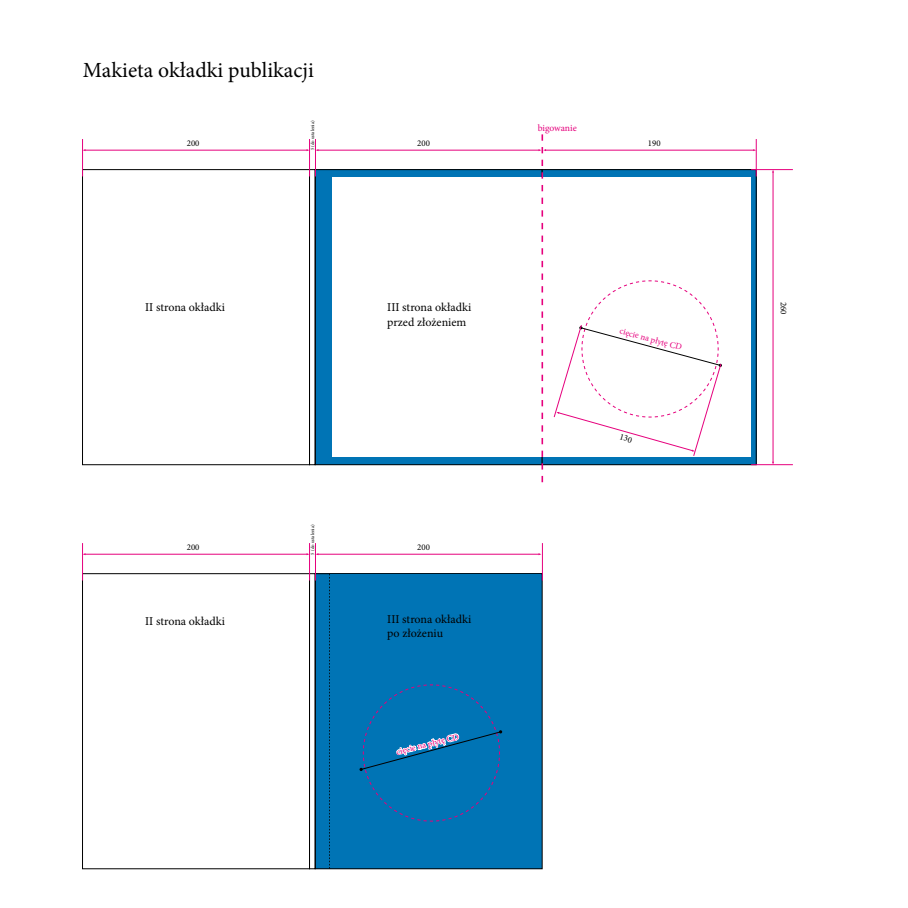
<style>
.page{position:relative;width:908px;height:908px;background:#fff}
.page>*{position:absolute;margin:0;border:0;box-sizing:border-box;transform-origin:0 0}
.t1{font:21.6px "Minion Pro";color:#000}
.t2{font:12px/14.4px "Minion Pro";color:#000}
.t3{font:9.6px "Minion Pro";letter-spacing:-.005em;color:#e6007d}
.t4{font:8.8px "Minion Pro";color:#e6007d}
.t5{font:8.8px "Minion Pro";color:#000}
.t6{font:4.8px "Minion Pro";color:#000}
</style>
<div class="page">
<div style="left:82px;top:169px;width:228px;height:296px;border:1px solid #000"></div>
<div style="left:82px;top:573px;width:228px;height:295px;border:1px solid #000"></div>
<div style="left:315px;top:169px;width:227px;height:295px;background:#0074b5"></div>
<div style="left:315px;top:573px;width:227px;height:295px;background:#0074b5"></div>
<div style="left:314px;top:573px;width:228px;height:295px;border:1px solid #000"></div>
<div style="left:542px;top:169px;width:213px;height:295px;background:#0074b5"></div>
<div style="left:541px;top:169px;width:215px;height:296px;border:1px solid #000"></div>
<div style="left:332px;top:177px;width:209px;height:280px;background:#fff"></div>
<div style="left:541px;top:177px;width:209px;height:280px;background:#fff"></div>
<div style="left:309px;top:169px;width:6px;height:296px;border:1px solid #000"></div>
<div style="left:309px;top:573px;width:6px;height:295px;border:1px solid #000"></div>
<hr style="left:82px;top:139px;width:1px;height:37px;background:#e6007d">
<hr style="left:82px;top:543px;width:1px;height:37px;background:#e6007d">
<hr style="left:309px;top:139px;width:1px;height:37px;background:#e6007d">
<hr style="left:309px;top:543px;width:1px;height:37px;background:#e6007d">
<hr style="left:315px;top:139px;width:1px;height:37px;background:#e6007d">
<hr style="left:315px;top:543px;width:1px;height:37px;background:#e6007d">
<hr style="left:755px;top:139px;width:1px;height:37px;background:#e6007d">
<hr style="left:542px;top:543px;width:1px;height:37px;background:#e6007d">
<hr style="left:545px;top:150px;width:208px;height:1px;background:#e6007d">
<hr style="left:772px;top:172px;width:1px;height:290px;background:#e6007d">
<hr style="left:317px;top:150px;width:222px;height:1px;background:#e6007d">
<svg style="left:538px;top:134px;width:7px;height:348px"></svg>
<hr style="left:317px;top:553px;width:222px;height:1px;background:#e6007d">
<hr style="left:85px;top:150px;width:222px;height:1px;background:#e6007d">
<hr style="left:85px;top:553px;width:222px;height:1px;background:#e6007d">
<hr style="left:750px;top:169px;width:42px;height:1px;background:#e6007d">
<hr style="left:750px;top:464px;width:42px;height:1px;background:#e6007d">
<svg style="left:329px;top:573px;width:1px;height:295px"></svg>
<div style="left:330px;top:574px;width:210px;height:293px;background:#0074b5"></div>
<svg style="left:359px;top:684px;width:143px;height:137px"></svg>
<svg style="left:553px;top:280px;width:168px;height:176px"></svg>
<h1 class="t1" style="left:83px;top:55px;width:232px">Makieta okładki publikacji</h1>
<p class="t5" style="left:187px;top:137px;width:14px">200</p>
<p class="t6" style="left:309px;top:150px;width:31px;rotate:-90deg">5 (do ustalenia)</p>
<p class="t5" style="left:417px;top:137px;width:14px">200</p>
<p class="t3" style="left:537px;top:122px;width:41px">bigowanie</p>
<p class="t5" style="left:647px;top:137px;width:14px">190</p>
<p class="t2" style="left:145px;top:300px;width:81px">II strona okładki</p>
<p class="t2" style="left:387px;top:300px;width:85px">III strona okładki przed złożeniem</p>
<p class="t4" style="left:621px;top:324px;width:66px;rotate:15deg">cięcie na płytę CD</p>
<p class="t5" style="left:789px;top:302px;width:14px;rotate:90deg">260</p>
<p class="t5" style="left:187px;top:541px;width:14px">200</p>
<p class="t6" style="left:309px;top:554px;width:31px;rotate:-90deg">5 (do ustalenia)</p>
<p class="t5" style="left:417px;top:541px;width:14px">200</p>
<p class="t2" style="left:145px;top:614px;width:81px">II strona okładki</p>
<p class="t2" style="left:387px;top:611px;width:85px">III strona okładki po złożeniu</p>
<p class="t4" style="left:395px;top:745px;width:66px;rotate:-14deg">cięcie na płytę CD</p>
</div>
